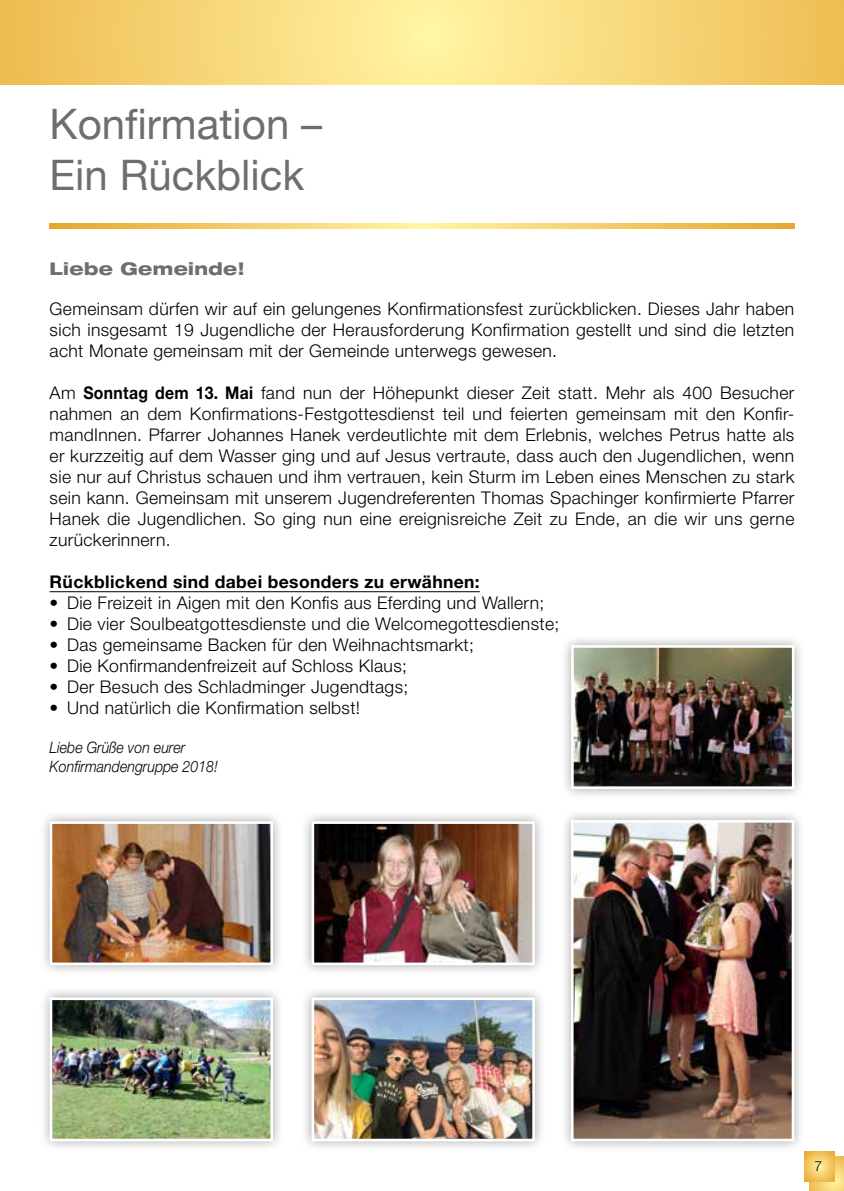
<style>
.page{position:relative;width:844px;height:1191px;background:#fff}
.page>*{position:absolute;margin:0;border:0;box-sizing:border-box;transform-origin:0 0}
.t1{font:42px/50.4px "Helvetica Neue";color:#6d6e71}
.t2{font:300 17.5px/21px "Helvetica Neue";letter-spacing:.02em;color:#000;text-align:justify}
.t3{font:700 17.5px "Helvetica Neue";letter-spacing:.02em;color:#000}
.t4{font:800 expanded 17.5px "Helvetica Neue";letter-spacing:.02em;color:#6d6e71}
.t5{font:italic 300 15.75px/19.2px "Helvetica Neue";color:#000;scale:.9 1}
.t6{font:300 14px "Helvetica Neue";color:#000}
.s1{font-weight:700}
.s2{font-weight:400}
</style>
<div class="page">
<svg style="left:809px;top:1156px;width:34px;height:35px"></svg>
<svg style="left:804px;top:1151px;width:29px;height:30px"></svg>
<svg style="left:0;top:0;width:843px;height:84px;background:#f7d77a"></svg>
<hr style="left:50px;top:591px;width:429px;height:1px;background:#000">
<svg style="left:50px;top:223px;width:744px;height:5px;background:#f3cc69"></svg>
<div style="left:38px;top:986px;width:246px;height:166px;background:#000;opacity:.35"></div>
<img style="left:54px;top:1001px;width:215px;height:136px">
<div style="left:50px;top:997px;width:223px;height:144px;border:3px solid #fff"></div>
<div style="left:300px;top:986px;width:246px;height:166px;background:#000;opacity:.35"></div>
<img style="left:315px;top:1001px;width:216px;height:136px">
<div style="left:311px;top:997px;width:224px;height:144px;border:3px solid #fff"></div>
<div style="left:300px;top:810px;width:246px;height:166px;background:#000;opacity:.35"></div>
<img style="left:315px;top:825px;width:216px;height:136px">
<div style="left:311px;top:821px;width:224px;height:144px;border:3px solid #fff"></div>
<div style="left:559px;top:808px;width:246px;height:344px;background:#000;opacity:.35"></div>
<img style="left:574px;top:824px;width:216px;height:313px">
<div style="left:570px;top:820px;width:224px;height:321px;border:3px solid #fff"></div>
<div style="left:38px;top:810px;width:246px;height:166px;background:#000;opacity:.35"></div>
<img style="left:54px;top:825px;width:215px;height:136px">
<div style="left:50px;top:821px;width:223px;height:144px;border:3px solid #fff"></div>
<div style="left:559px;top:633px;width:246px;height:167px;background:#000;opacity:.35"></div>
<img style="left:575px;top:649px;width:215px;height:136px">
<div style="left:571px;top:645px;width:223px;height:144px;border:3px solid #fff"></div>
<h1 class="t1" style="left:50px;top:101px;width:274px">Konfirmation –<br>Ein Rückblick</h1>
<p class="t4" style="left:50px;top:257px;width:196px">Liebe Gemeinde!</p>
<p class="t2" style="left:50px;top:298px;width:746px">Gemeinsam dürfen wir auf ein gelungenes Konfirmationsfest zurückblicken. Dieses Jahr haben sich insgesamt 19 Jugendliche der Herausforderung Konfirmation gestellt und sind die letzten acht Monate gemeinsam mit der Gemeinde unterwegs gewesen.</p>
<p class="t2" style="left:50px;top:382px;width:746px">Am <span class="s1">Sonntag dem 13. Mai</span> fand nun der Höhepunkt dieser Zeit statt. Mehr als 400 Besucher nahmen an dem Konfirmations-Festgottesdienst teil und feierten gemeinsam mit den Konfir&shy;mandInnen. Pfarrer Johannes Hanek verdeutlichte mit dem Erlebnis, welches Petrus hatte als er kurzzeitig auf dem Wasser ging und auf Jesus vertraute, dass auch den Jugendlichen, wenn sie nur auf Christus schauen und ihm vertrauen, kein Sturm im Leben eines Menschen zu stark sein kann. Gemeinsam mit unserem Jugendreferenten Thomas Spachinger konfirmierte Pfarrer Hanek die Jugendlichen. So ging nun eine ereignisreiche Zeit zu Ende, an die wir uns gerne zurückerinnern.</p>
<p class="t3" style="left:50px;top:571px;width:431px">Rückblickend sind dabei besonders zu erwähnen:</p>
<p class="t2" style="left:50px;top:592px;width:496px"><span class="s2">•</span> Die Freizeit in Aigen mit den Konfis aus Eferding und Wallern;</p>
<p class="t2" style="left:50px;top:613px;width:511px"><span class="s2">•</span> Die vier Soulbeatgottesdienste und die Welcomegottesdienste;</p>
<p class="t2" style="left:50px;top:634px;width:426px"><span class="s2">•</span> Das gemeinsame Backen für den Weihnachtsmarkt;</p>
<p class="t2" style="left:50px;top:655px;width:359px"><span class="s2">•</span> Die Konfirmandenfreizeit auf Schloss Klaus;</p>
<p class="t2" style="left:50px;top:676px;width:360px"><span class="s2">•</span> Der Besuch des Schladminger Jugendtags;</p>
<p class="t2" style="left:50px;top:697px;width:312px"><span class="s2">•</span> Und natürlich die Konfirmation selbst!</p>
<p class="t5" style="left:50px;top:737px;width:189px">Liebe Grüße von eurer<br>Konfirmandengruppe 2018!</p>
<p class="t6" style="left:814px;top:1157px;width:9px">7</p>
</div>
